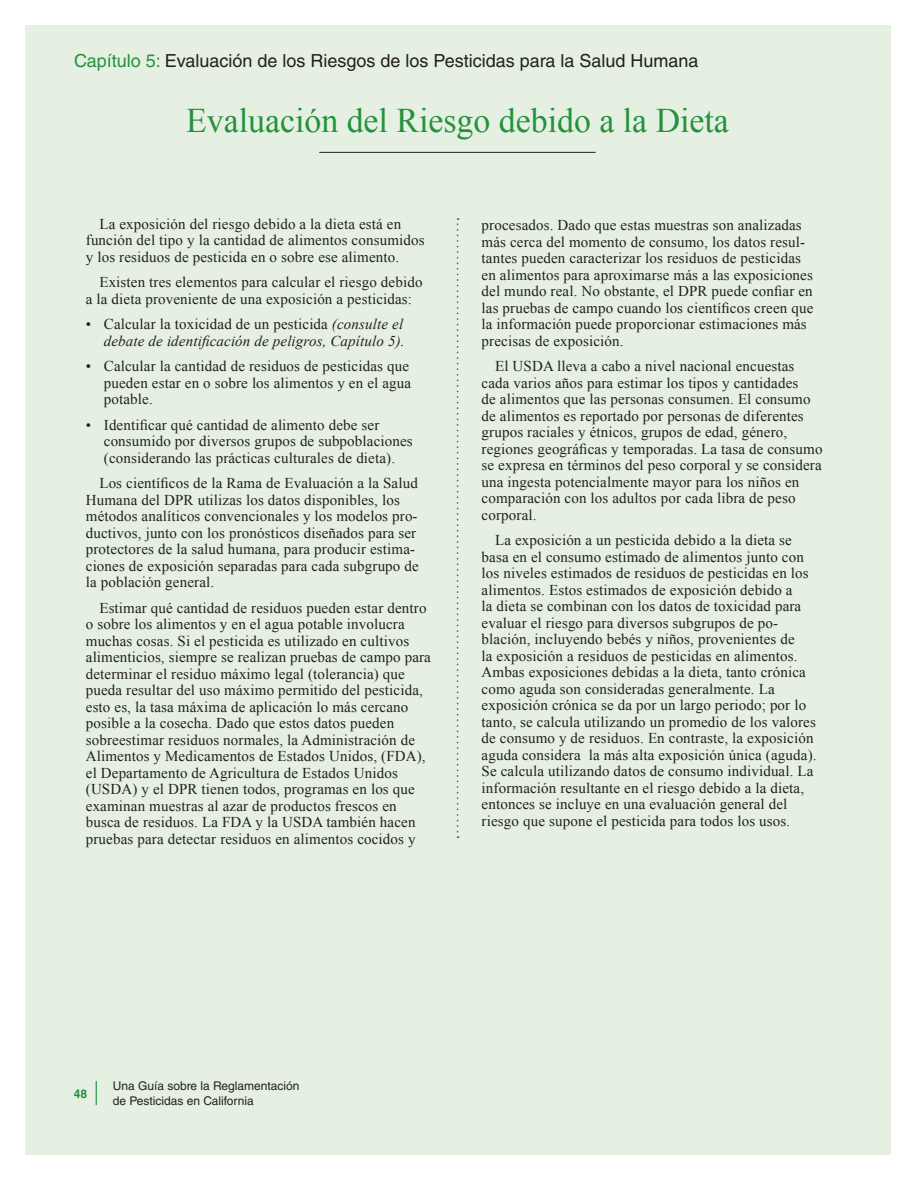
<style>
.page{position:relative;width:918px;height:1188px;background:#fff}
.page>*{position:absolute;margin:0;border:0;box-sizing:border-box;transform-origin:0 0}
.t1{font:34.5px "Times New Roman";color:#24923b}
.t2{font:18px "Helvetica LT Std";color:#231f20}
.t3{font:15px/16.5px "Times New Roman";letter-spacing:.01em;color:#231f20}
.t4{font:italic 15px "Times New Roman";letter-spacing:.01em;color:#231f20}
.t5{font:12px/15px "Helvetica LT Std";color:#231f20}
.s1{color:#24923b}
.s2{font-style:italic}
</style>
<div class="page">
<div style="left:26px;top:26px;width:865px;height:1129px;background:#e5f0e3"></div>
<hr style="left:319px;top:152px;width:277px;height:1px;background:#231f20">
<svg style="left:457px;top:218px;width:2px;height:620px"></svg>
<p class="t2" style="left:74px;top:50px;width:626px"><span class="s1">Capítulo 5:</span> Evaluación de los Riesgos de los Pesticidas para la Salud Humana</p>
<h2 class="t1" style="left:186px;top:97px;width:544px">Evaluación del Riesgo debido a la Dieta</h2>
<p class="t3" style="left:86px;top:215px;width:340px;text-indent:14px">La exposición del riesgo debido a la dieta está en función del tipo y la cantidad de alimentos consumidos y los residuos de pesticida en o sobre ese alimento.</p>
<p class="t3" style="left:86px;top:274px;width:338px;text-indent:14px">Existen tres elementos para calcular el riesgo debido a la dieta proveniente de una exposición a pesticidas:</p>
<p class="t3" style="left:86px;top:316px;width:319px">• Calcular la toxicidad de un pesticida <span class="s2">(consulte el</span></p>
<p class="t4" style="left:104px;top:330px;width:302px">debate de identificación de peligros, Capítulo 5).</p>
<p class="t3" style="left:104px;top:358px;width:309px;text-indent:-18px">• Calcular la cantidad de residuos de pesticidas que pueden estar en o sobre los alimentos y en el agua potable.</p>
<p class="t3" style="left:104px;top:416px;width:310px;text-indent:-18px">• Identificar qué cantidad de alimento debe ser consumido por diversos grupos de subpoblaciones (considerando las prácticas culturales de dieta).</p>
<p class="t3" style="left:86px;top:475px;width:334px;text-indent:13px">Los científicos de la Rama de Evaluación a la Salud Humana del DPR utilizas los datos disponibles, los métodos analíticos convencionales y los modelos pro&shy;ductivos, junto con los pronósticos diseñados para ser protectores de la salud humana, para producir estima&shy;ciones de exposición separadas para cada subgrupo de la población general.</p>
<p class="t3" style="left:86px;top:599px;width:347px;text-indent:14px">Estimar qué cantidad de residuos pueden estar dentro o sobre los alimentos y en el agua potable involucra muchas cosas. Si el pesticida es utilizado en cultivos alimenticios, siempre se realizan pruebas de campo para determinar el residuo máximo legal (tolerancia) que pueda resultar del uso máximo permitido del pesticida, esto es, la tasa máxima de aplicación lo más cercano posible a la cosecha. Dado que estos datos pueden sobreestimar residuos normales, la Administración de Alimentos y Medicamentos de Estados Unidos, (FDA), el Departamento de Agricultura de Estados Unidos (USDA) y el DPR tienen todos, programas en los que examinan muestras al azar de productos frescos en busca de residuos. La FDA y la USDA también hacen pruebas para detectar residuos en alimentos cocidos y</p>
<p class="t3" style="left:482px;top:217px;width:333px">procesados. Dado que estas muestras son analizadas más cerca del momento de consumo, los datos resul&shy;tantes pueden caracterizar los residuos de pesticidas en alimentos para aproximarse más a las exposiciones del mundo real. No obstante, el DPR puede confiar en las pruebas de campo cuando los científicos creen que la información puede proporcionar estimaciones más precisas de exposición.</p>
<p class="t3" style="left:482px;top:358px;width:342px;text-indent:13px">El USDA lleva a cabo a nivel nacional encuestas cada varios años para estimar los tipos y cantidades<br>de alimentos que las personas consumen. El consumo de alimentos es reportado por personas de diferentes grupos raciales y étnicos, grupos de edad, género, regiones geográficas y temporadas. La tasa de consumo se expresa en términos del peso corporal y se considera una ingesta potencialmente mayor para los niños en comparación con los adultos por cada libra de peso corporal.</p>
<p class="t3" style="left:482px;top:532px;width:336px;text-indent:13px">La exposición a un pesticida debido a la dieta se basa en el consumo estimado de alimentos junto con los niveles estimados de residuos de pesticidas en los alimentos. Estos estimados de exposición debido a<br>la dieta se combinan con los datos de toxicidad para evaluar el riesgo para diversos subgrupos de po&shy;blación, incluyendo bebés y niños, provenientes de<br>la exposición a residuos de pesticidas en alimentos.<br>Ambas exposiciones debidas a la dieta, tanto crónica como aguda son consideradas generalmente. La exposición crónica se da por un largo periodo; por lo tanto, se calcula utilizando un promedio de los valores de consumo y de residuos. En contraste, la exposición aguda considera la más alta exposición única (aguda).<br>Se calcula utilizando datos de consumo individual. La información resultante en el riesgo debido a la dieta, entonces se incluye en una evaluación general del riesgo que supone el pesticida para todos los usos.</p>
<p class="t5" style="left:74px;top:1078px;width:227px;text-indent:39px">Una Guía sobre la Reglamentación<br><sup>48</sup> <sup>|</sup> de Pesticidas en California</p>
</div>
